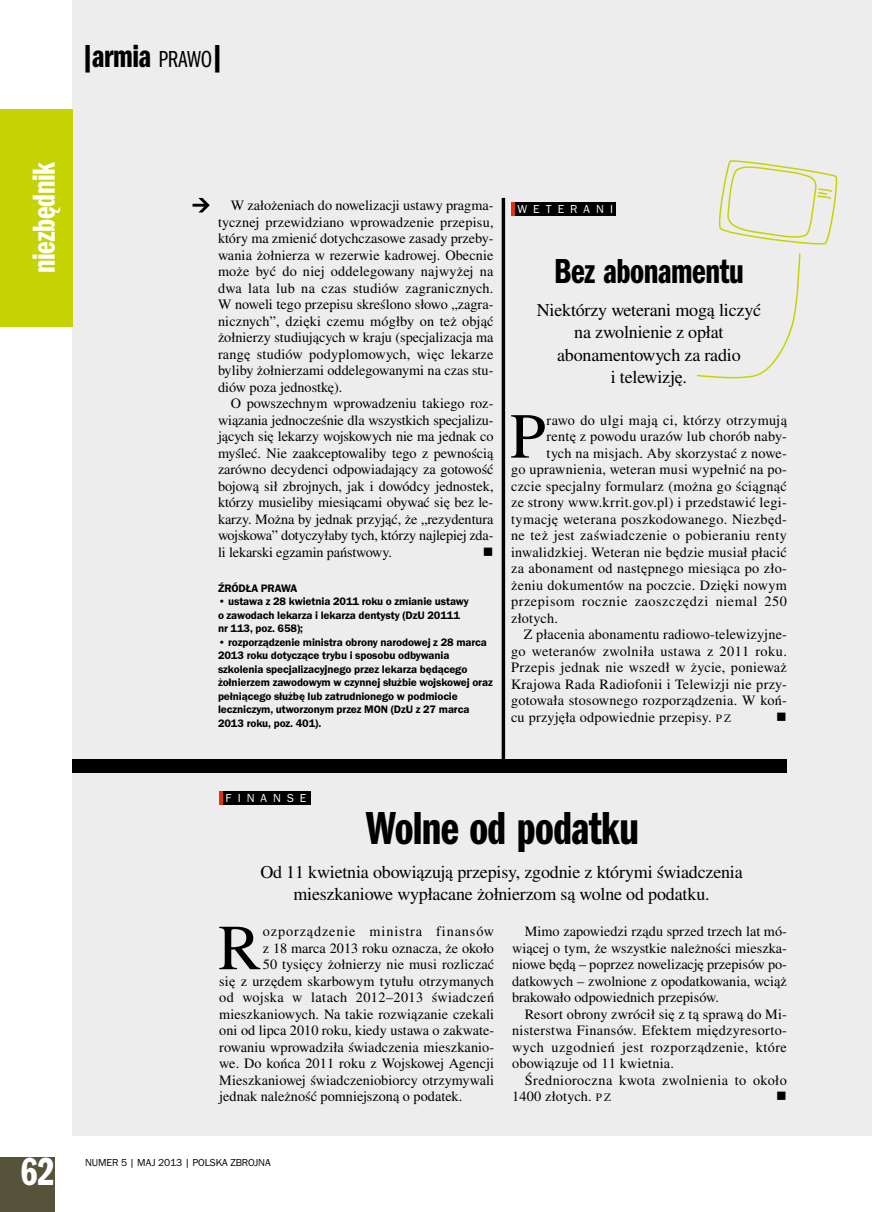
<style>
.page{position:relative;width:872px;height:1212px;background:#fff}
.page>*{position:absolute;margin:0;border:0;box-sizing:border-box;transform-origin:0 0}
.t1{font:64.05px "Nimbus Rom No 9 LCE";color:#000}
.t2{font:48px "Franklin Got URWTCE Dem Com";letter-spacing:-.015em;color:#000}
.t3{font:40.5px "Franklin Got URWTCE Dem Com";color:#fff}
.t4{font:36px "Franklin Got URWTCE Dem Com";letter-spacing:-.015em;color:#000}
.t5{font:33px "Franklin Got URWTCE Dem Com";color:#000}
.t6{font:33px "Franklin Got URWTCE Dem Com";letter-spacing:-.015em;color:#fff}
.t7{font:18px/22.5px "Nimbus Rom No 9 LCE";letter-spacing:-.01em;color:#000;text-align:center}
.t8{font:14.25px/16.5px "Nimbus Rom No 9 LCE";letter-spacing:.015em;color:#000;text-align:justify}
.t9{font:14.25px "Nimbus Rom No 9 LCE";letter-spacing:.04em;color:#000}
.t10{font:14.25px "Nimbus Rom No 9 LCE";letter-spacing:.06em;color:#000}
.t11{font:14.25px "Wingdings";color:#000}
.t12{font:12px "Franklin Got URWTCE Boo";color:#fff}
.t13{font:11.25px/13.5px "Franklin Got URWTCE Dem";letter-spacing:-.01em;color:#000}
.t14{font:10.5px "Franklin Got URWTCE Boo";letter-spacing:-.01em;color:#000}
.s1{font-family:"Franklin Got URWTCE Boo Com";font-size:24px}
.s2{font-size:11.25px}
</style>
<div class="page">
<div style="left:0;top:1158px;width:54px;height:54px;background:#55533a"></div>
<div style="left:72px;top:0;width:800px;height:1135px;background:#ededed"></div>
<div style="left:0;top:109px;width:72px;height:217px;background:#c5d302"></div>
<div style="left:72px;top:759px;width:715px;height:14px;background:#000"></div>
<svg style="left:501px;top:198px;width:4px;height:561px;background:#272727"></svg>
<div style="left:223px;top:791px;width:88px;height:14px;background:#000"></div>
<hr style="left:219px;top:791px;width:4px;height:14px;background:#de3414">
<div style="left:514px;top:202px;width:102px;height:14px;background:#000"></div>
<hr style="left:511px;top:202px;width:3px;height:14px;background:#de3414">
<svg style="left:697px;top:160px;width:141px;height:219px"></svg>
<svg style="left:192px;top:198px;width:18px;height:14px"></svg>
<h3 class="t5" style="left:80px;top:38px;width:148px">|armia <span class="s1">PRAWO</span>|</h3>
<h3 class="t6" style="left:25px;top:273px;width:113px;rotate:-90deg">niezbędnik</h3>
<p class="t8" style="left:218px;top:197px;width:277px;text-indent:13px">W założeniach do nowelizacji ustawy pragma&shy;tycznej przewidziano wprowadzenie przepisu, który ma zmienić dotychczasowe zasady przeby&shy;wania żołnierza w rezerwie kadrowej. Obecnie może być do niej oddelegowany najwyżej na dwa lata lub na czas studiów zagranicznych.<br>W noweli tego przepisu skreślono słowo „zagra&shy;nicznych”, dzięki czemu mógłby on też objąć żołnierzy studiujących w kraju (specjalizacja ma rangę studiów podyplomowych, więc lekarze byliby żołnierzami oddelegowanymi na czas stu&shy;diów poza jednostkę).</p>
<p class="t8" style="left:218px;top:395px;width:277px;text-indent:13px">O powszechnym wprowadzeniu takiego roz&shy;wiązania jednocześnie dla wszystkich specjalizu&shy;jących się lekarzy wojskowych nie ma jednak co myśleć. Nie zaakceptowaliby tego z pewnością zarówno decydenci odpowiadający za gotowość bojową sił zbrojnych, jak i dowódcy jednostek, którzy musieliby miesiącami obywać się bez le&shy;karzy. Można by jednak przyjąć, że „rezydentura wojskowa” dotyczyłaby tych, którzy najlepiej zda&shy;li lekarski egzamin państwowy.</p>
<p class="t13" style="left:218px;top:581px;width:81px">Źródła prawa</p>
<p class="t13" style="left:218px;top:595px;width:252px">• ustawa z 28 kwietnia 2011 roku o zmianie ustawy o zawodach lekarza i lekarza dentysty (DzU 20111 nr 113, poz. 658);</p>
<p class="t13" style="left:218px;top:635px;width:276px">• rozporządzenie ministra obrony narodowej z 28 marca 2013 roku dotyczące trybu i sposobu odbywania szkolenia specjalizacyjnego przez lekarza będącego żołnierzem zawodowym w czynnej służbie wojskowej oraz pełniącego służbę lub zatrudnionego w podmiocie leczniczym, utworzonym przez MON</p>
<p class="t11" style="left:483px;top:544px;width:12px">■</p>
<p class="t13" style="left:391px;top:703px;width:80px">(DzU z 27 marca</p>
<p class="t13" style="left:218px;top:716px;width:105px">2013 roku, poz. 401).</p>
<p class="t12" style="left:517px;top:202px;width:77px">WET ERANI</p>
<h3 class="t4" style="left:554px;top:251px;width:191px">Bez abonamentu</h3>
<p class="t7" style="left:537px;top:299px;width:226px">Niektórzy weterani mogą liczyć na zwolnienie z opłat abonamentowych za radio<br>i telewizję.</p>
<h1 class="t1" style="left:510px;top:398px;width:35px">P</h1>
<p class="t8" style="left:546px;top:412px;width:242px">rawo do ulgi mają ci, którzy otrzymują</p>
<p class="t8" style="left:546px;top:428px;width:242px">rentę z powodu urazów lub chorób naby-</p>
<p class="t8" style="left:546px;top:445px;width:242px">tych na misjach. Aby skorzystać z nowe-</p>
<p class="t8" style="left:511px;top:461px;width:277px">go uprawnienia, weteran musi wypełnić na po-</p>
<p class="t8" style="left:511px;top:478px;width:277px">czcie specjalny formularz (można go ściągnąć</p>
<p class="t8" style="left:511px;top:494px;width:277px">ze strony www.krrit.gov.pl) i przedstawić legi-</p>
<p class="t8" style="left:511px;top:511px;width:277px">tymację weterana poszkodowanego. Niezbęd-</p>
<p class="t8" style="left:511px;top:527px;width:277px">ne też jest zaświadczenie o pobieraniu renty</p>
<p class="t8" style="left:511px;top:544px;width:277px">inwalidzkiej. Weteran nie będzie musiał płacić</p>
<p class="t8" style="left:511px;top:560px;width:277px">za abonament od następnego miesiąca po zło-</p>
<p class="t8" style="left:511px;top:577px;width:277px">żeniu dokumentów na poczcie. Dzięki nowym</p>
<p class="t9" style="left:511px;top:593px;width:277px">przepisom rocznie zaoszczędzi niemal 250</p>
<p class="t8" style="left:511px;top:610px;width:49px">złotych.</p>
<p class="t8" style="left:524px;top:626px;width:264px">Z płacenia abonamentu radiowo-telewizyjne-</p>
<p class="t8" style="left:511px;top:643px;width:277px">go weteranów zwolniła ustawa z 2011 roku.</p>
<p class="t8" style="left:511px;top:659px;width:277px">Przepis jednak nie wszedł w życie, ponieważ</p>
<p class="t8" style="left:511px;top:676px;width:277px">Krajowa Rada Radiofonii i Telewizji nie przy-</p>
<p class="t8" style="left:511px;top:692px;width:277px">gotowała stosownego rozporządzenia. W koń-</p>
<p class="t8" style="left:511px;top:709px;width:221px">cu przyjęła odpowiednie przepisy. <span class="s2">P Z</span></p>
<p class="t11" style="left:776px;top:709px;width:12px">■</p>
<h3 class="t3" style="left:20px;top:1148px;width:36px">62</h3>
<p class="t12" style="left:226px;top:791px;width:13px">FINANS</p>
<p class="t12" style="left:300px;top:791px;width:8px">E</p>
<h2 class="t2" style="left:366px;top:800px;width:274px">Wolne od podatku</h2>
<p class="t7" style="left:260px;top:861px;width:484px">Od 11 kwietnia obowiązują przepisy, zgodnie z którymi świadczenia mieszkaniowe wypłacane żołnierzom są wolne od podatku.</p>
<h1 class="t1" style="left:218px;top:910px;width:43px">R</h1>
<p class="t10" style="left:263px;top:923px;width:233px">ozporządzenie ministra finansów</p>
<p class="t8" style="left:263px;top:940px;width:233px">z 18 marca 2013 roku oznacza, że około</p>
<p class="t8" style="left:263px;top:956px;width:233px">50 tysięcy żołnierzy nie musi rozliczać</p>
<p class="t8" style="left:219px;top:973px;width:276px">się z urzędem skarbowym tytułu otrzymanych</p>
<p class="t8" style="left:219px;top:989px;width:276px">od wojska w latach 2012–2013 świadczeń</p>
<p class="t8" style="left:219px;top:1006px;width:276px">mieszkaniowych. Na takie rozwiązanie czekali</p>
<p class="t8" style="left:219px;top:1022px;width:276px">oni od lipca 2010 roku, kiedy ustawa o zakwate-</p>
<p class="t8" style="left:219px;top:1039px;width:276px">rowaniu wprowadziła świadczenia mieszkanio-</p>
<p class="t8" style="left:219px;top:1055px;width:276px">we. Do końca 2011 roku z Wojskowej Agencji</p>
<p class="t8" style="left:219px;top:1072px;width:276px">Mieszkaniowej świadczeniobiorcy otrzymywali</p>
<p class="t8" style="left:219px;top:1088px;width:244px">jednak należność pomniejszoną o podatek.</p>
<p class="t8" style="left:512px;top:923px;width:276px;text-indent:13px">Mimo zapowiedzi rządu sprzed trzech lat mó&shy;wiącej o tym, że wszystkie należności mieszka&shy;niowe będą – poprzez nowelizację przepisów po&shy;datkowych – zwolnione z opodatkowania, wciąż brakowało odpowiednich przepisów.</p>
<p class="t8" style="left:512px;top:1006px;width:276px;text-indent:13px">Resort obrony zwrócił się z tą sprawą do Mi&shy;nisterstwa Finansów. Efektem międzyresorto&shy;wych uzgodnień jest rozporządzenie, które obowiązuje od 11 kwietnia.</p>
<p class="t8" style="left:512px;top:1072px;width:276px;text-indent:13px">Średnioroczna kwota zwolnienia to około<br>1400 złotych. <span class="s2">P Z</span></p>
<p class="t11" style="left:776px;top:1088px;width:12px">■</p>
<p class="t14" style="left:85px;top:1156px;width:187px">NUMER 5 | MAJ 2013 | POLSKA ZBROJNA</p>
</div>
